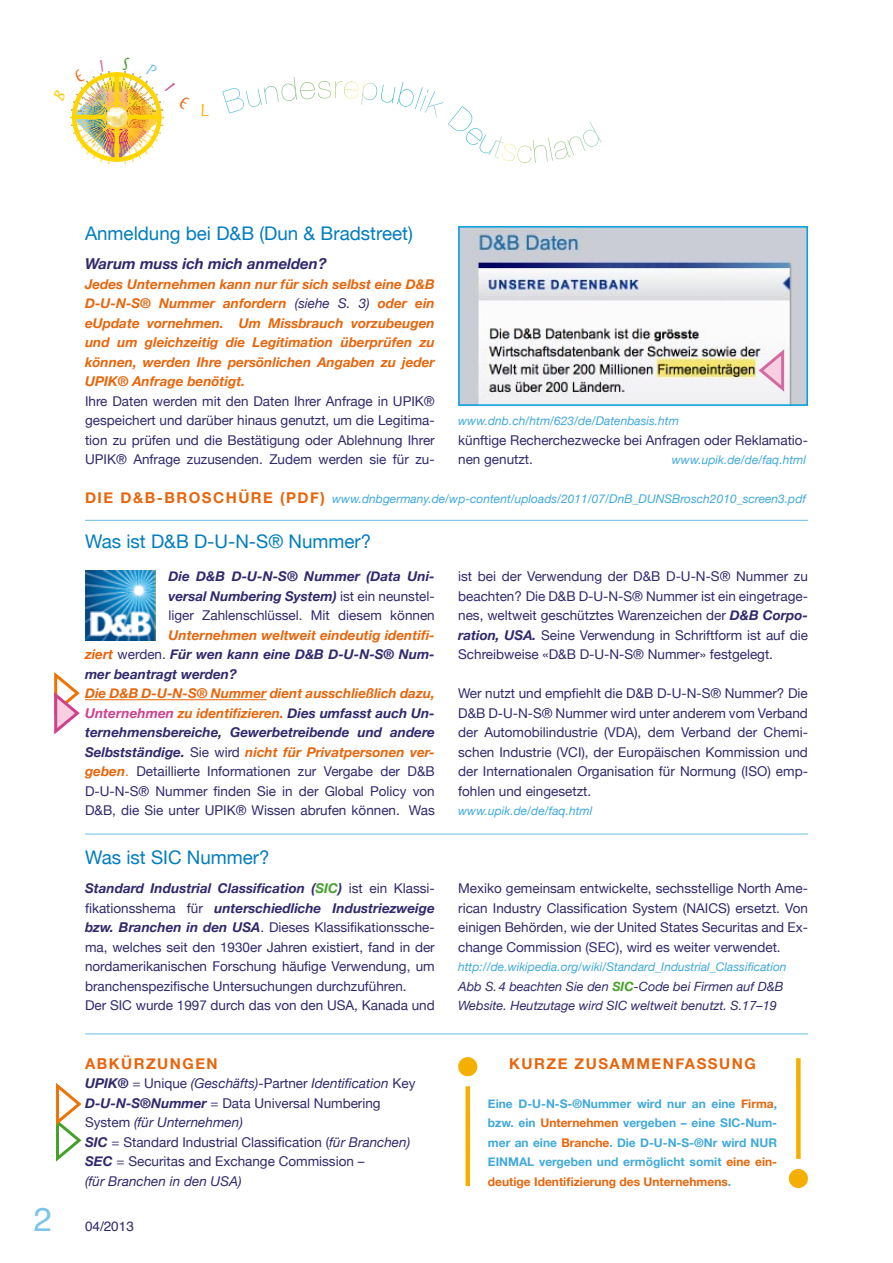
<style>
.page{position:relative;width:893px;height:1263px;background:#fff}
.page>*{position:absolute;margin:0;border:0;box-sizing:border-box;transform-origin:0 0}
.t1{font:33px "Helvetica";color:#7cc5ea}
.t2{font:18.75px "Helvetica Neue";color:#007dbe}
.t3{font:700 15px "Helvetica Neue";letter-spacing:.1em;color:#e7660d}
.t4{font:italic 700 15px "Helvetica Neue";color:#31296d}
.t5{font:13.5px/19.5px "Helvetica Neue";color:#31296d;text-align:justify}
.t6{font:italic 700 13.5px/19.5px "Helvetica Neue";color:#e7660d;text-align:justify}
.t7{font:italic 700 13.5px/19.5px "Helvetica Neue";color:#31296d;text-align:justify}
.t8{font:13.5px "Helvetica";color:#31296d}
.t9{font:italic 12.75px/19.5px "Helvetica Neue";color:#31296d}
.t10{font:italic 12px "Helvetica Neue";color:#40a9db}
.t11{font:700 12px/19.5px "Helvetica Neue";color:#40a9db;text-align:justify}
.t12{font:700 12px/19.5px "Helvetica Neue";color:#e7660d}
.s1{font-weight:400;color:#31296d}
.s2{font-weight:700;font-style:normal;font-size:15px;color:#e7660d}
.s3{font-weight:400;font-style:normal}
.s4{color:#e7660d}
.s5{font-weight:700;font-style:italic;color:#e7660d}
.s6{font-weight:700;font-style:italic;color:#d0418d}
.s7{font-weight:700;font-style:italic}
.s8{font-weight:700;font-style:italic;color:#45a12b}
.s9{font-weight:700;color:#45a12b}
.s10{font-style:italic}
.s11{color:#40a9db}
</style>
<div class="page">
<div style="left:789px;top:1169px;width:19px;height:19px;background:#f5af00;border-radius:50%"></div>
<div style="left:796px;top:1058px;width:5px;height:101px;background:#f5af00"></div>
<div style="left:458px;top:1057px;width:19px;height:19px;background:#f5af00;border-radius:50%"></div>
<div style="left:465px;top:1086px;width:5px;height:100px;background:#f5af00"></div>
<hr style="left:85px;top:520px;width:723px;height:1px;background:#7cc5ea">
<hr style="left:85px;top:833px;width:723px;height:2px;background:#7cc5ea">
<hr style="left:85px;top:1033px;width:723px;height:1px;background:#7cc5ea">
<svg style="left:56px;top:1083px;width:26px;height:79px"></svg>
<hr style="left:85px;top:699px;width:182px;height:1px;background:#e7660d">
<img style="left:85px;top:571px;width:71px;height:69px">
<svg style="left:54px;top:672px;width:26px;height:63px"></svg>
<img style="left:461px;top:229px;width:344px;height:174px">
<div style="left:458px;top:226px;width:350px;height:180px;border:2px solid #009ee0"></div>
<svg style="left:756px;top:346px;width:31px;height:47px"></svg>
<img style="left:72px;top:70px;width:92px;height:92px">
<h1 class="t1" style="left:33px;top:1194px;width:20px">2</h1>
<h2 class="t2" style="left:85px;top:223px;width:329px">Anmeldung bei D&amp;B (Dun &amp; Bradstreet)</h2>
<p class="t4" style="left:85px;top:255px;width:243px">Warum muss ich mich anmelden?</p>
<p class="t6" style="left:85px;top:274px;width:351px">Jedes Unternehmen kann nur für sich selbst eine D&amp;B D-U-N-S® Nummer anfordern <span class="s1">(siehe S. 3)</span> oder ein eUpdate vornehmen. Um Missbrauch vorzubeugen und um gleichzeitig die Legitimation überprüfen zu können, werden Ihre persönlichen Angaben zu jeder UPIK® Anfrage benötigt.</p>
<p class="t5" style="left:85px;top:391px;width:351px">Ihre Daten werden mit den Daten Ihrer Anfrage in UPIK® gespeichert und darüber hinaus genutzt, um die Legitima&shy;tion zu prüfen und die Bestätigung oder Ablehnung Ihrer UPIK® Anfrage zuzusenden. Zudem werden sie für zu-</p>
<p class="t10" style="left:458px;top:414px;width:222px">www.dnb.ch/htm/623/de/Datenbasis.htm</p>
<p class="t5" style="left:458px;top:430px;width:351px">künftige Recherchezwecke bei Anfragen oder Reklamatio&shy;nen genutzt.</p>
<p class="t10" style="left:672px;top:453px;width:136px">www.upik.de/de/faq.html</p>
<p class="t10" style="left:85px;top:492px;width:722px"><span class="s2">D ie D &amp;B -B roschÜ re (PDF )</span> www.dnbgermany.de/wp-content/uploads/2011/07/DnB_DUNSBrosch2010_screen3.pdf</p>
<h2 class="t2" style="left:85px;top:530px;width:288px">Was ist D&amp;B D-U-N-S® Nummer?</h2>
<p class="t7" style="left:169px;top:566px;width:268px">Die D&amp;B D-U-N-S® Nummer (Data Uni&shy;versal Numbering System) <span class="s3">ist ein neunstel&shy;liger Zahlenschlüssel. Mit diesem können</span></p>
<p class="t7" style="left:85px;top:625px;width:351px;text-indent:84px"><span class="s4">Unternehmen weltweit eindeutig identifi&shy;ziert</span> <span class="s3">werden.</span> Für wen kann eine D&amp;B D-U-N-S® Num&shy;mer beantragt werden?</p>
<p class="t5" style="left:85px;top:684px;width:351px"><span class="s5">Die D&amp;B D-U-N-S® Nummer dient ausschließlich dazu, </span><span class="s6">Unternehmen</span> <span class="s5">zu identifizieren.</span> <span class="s7">Dies umfasst auch Un&shy;ternehmensbereiche, Gewerbetreibende und andere Selbstständige.</span> Sie wird <span class="s5">nicht für Privatpersonen ver&shy;geben</span><span class="s4">.</span> Detaillierte Informationen zur Vergabe der D&amp;B D-U-N-S® Nummer finden Sie in der Global Policy von D&amp;B, die Sie unter UPIK® Wissen abrufen können. Was</p>
<h2 class="t2" style="left:85px;top:846px;width:186px">Was ist SIC Nummer?</h2>
<p class="t5" style="left:458px;top:567px;width:351px">ist bei der Verwendung der D&amp;B D-U-N-S® Nummer zu beachten? Die D&amp;B D-U-N-S® Nummer ist ein eingetrage&shy;nes, weltweit geschütztes Warenzeichen der <span class="s7">D&amp;B Corpo&shy;ration, USA.</span> Seine Verwendung in Schriftform ist auf die Schreibweise «D&amp;B D-U-N-S® Nummer» festgelegt.   </p>
<p class="t5" style="left:458px;top:683px;width:351px">Wer nutzt und empfiehlt die D&amp;B D-U-N-S® Nummer? Die D&amp;B D-U-N-S® Nummer wird unter anderem vom Verband der Automobilindustrie (VDA), dem Verband der Chemi&shy;schen Industrie (VCI), der Europäischen Kommission und der Internationalen Organisation für Normung (ISO) emp&shy;fohlen und eingesetzt.</p>
<p class="t10" style="left:458px;top:804px;width:136px">www.upik.de/de/faq.html</p>
<p class="t5" style="left:85px;top:879px;width:351px;text-align:left"><span class="s7">Standard Industrial Classification (</span><span class="s8">SIC</span><span class="s7">)</span> ist ein Klassi&shy;fikationsshema für <span class="s7">unterschiedliche Industriezweige bzw. Branchen in den USA</span>. Dieses Klassifikationssche&shy;ma, welches seit den 1930er Jahren existiert, fand in der nordamerikanischen Forschung häufige Verwendung, um branchenspezifische Untersuchungen durchzuführen.<br>Der SIC wurde 1997 durch das von den USA, Kanada und</p>
<p class="t5" style="left:458px;top:878px;width:351px">Mexiko gemeinsam entwickelte, sechsstellige North Ame&shy;rican Industry Classification System (NAICS) ersetzt. Von einigen Behörden, wie der United States Securitas and Ex&shy;change Commission (SEC), wird es weiter verwendet.</p>
<p class="t10" style="left:458px;top:960px;width:330px">http://de.wikipedia.org/wiki/Standard_Industrial_Classification</p>
<p class="t9" style="left:458px;top:976px;width:327px">Abb S.4 beachten Sie den <span class="s9">SIC</span>-Code bei Firmen auf D&amp;B<br>Website. Heutzutage wird SIC weltweit benutzt. S.17–19</p>
<p class="t3" style="left:85px;top:1054px;width:134px">Abkürzungen</p>
<p class="t5" style="left:85px;top:1074px;width:332px;text-align:left"><span class="s7">UPIK®</span> = Unique <span class="s10">(Geschäfts)</span>-Partner <span class="s10">Identification</span> Key <span class="s7">D-U-N-S®Nummer</span> = Data Universal Numbering System <span class="s10">(für Unternehmen)<br></span><span class="s7">SIC</span> = Standard Industrial Classification (<span class="s10">für Branchen)<br></span><span class="s7">SEC</span> = Securitas and Exchange Commission –<br><span class="s10">(für Branchen in den USA)</span></p>
<p class="t8" style="left:85px;top:1216px;width:50px">04/2013</p>
<p class="t3" style="left:509px;top:1054px;width:248px">Ku rze Zusammenfassung</p>
<p class="t11" style="left:488px;top:1094px;width:291px">Eine D-U-N-S-®Nummer wird nur an eine <span class="s4">Firma</span>, bzw. ein <span class="s4">Unternehmen</span> vergeben – eine SIC-Num&shy;mer an eine <span class="s4">Branche</span>. Die D-U-N-S-®Nr wird NUR EINMAL</p>
<p class="t12" style="left:488px;top:1152px;width:291px;text-indent:51px"><span class="s11">vergeben und ermöglicht somit</span> eine ein&shy;deutige Identifizierung des Unternehmens<span class="s11">.</span></p>
</div>
